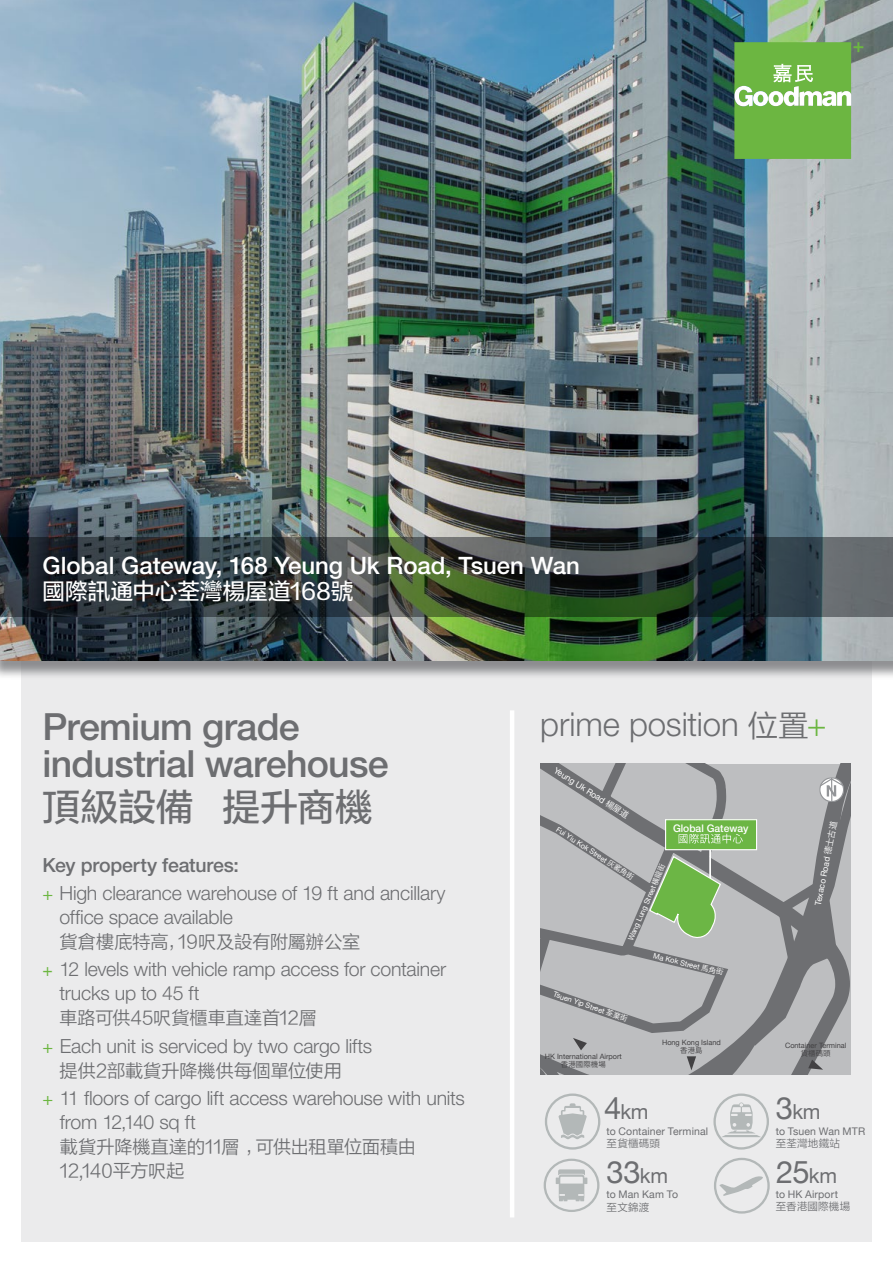
<style>
.page{position:relative;width:893px;height:1263px;background:#fff}
.page>*{position:absolute;margin:0;border:0;box-sizing:border-box;transform-origin:0 0}
.t1{font:500 37.5px "Helvetica Neue";letter-spacing:-.02em;color:#6d6e71}
.t2{font:37.5px "FZLTZHUNHK GBK1 0";letter-spacing:.005em;color:#6d6e71}
.t3{font:300 33px "Helvetica Neue";letter-spacing:-.005em;color:#6d6e71}
.t4{font:31.05px "Helvetica Neue";color:#6d6e71}
.t5{font:500 24px "Helvetica Neue";letter-spacing:-.005em;color:#fff}
.t6{font:22.5px "FZLTZHUNHK GBK1 0";color:#fff}
.t7{font:20.7px "Helvetica Neue";color:#6d6e71}
.t8{font:300 19.5px/24px "Helvetica Neue";letter-spacing:-.01em;color:#6d6e71}
.t9{font:18px/24px "FZLTXIHK GBK1 0";letter-spacing:.005em;color:#6d6e71}
.t10{font:10.5px "Helvetica Neue";letter-spacing:.01em;color:#6d6e71}
.t11{font:10.5px "FZLTXIHK GBK1 0";letter-spacing:.02em;color:#6d6e71}
.t12{font:500 10.5px "Helvetica Neue";color:#fff}
.t13{font:8.4px "Helvetica Neue";color:#fff}
.t14{font:7.35px "Helvetica Neue";color:#424143}
.t15{font:7.35px "Helvetica Neue";color:#fff}
.t16{font:7.35px "Koz Go Pr 6 N";letter-spacing:.025em;color:#424143}
.t17{font:7.35px "Koz Go Pr 6 N";color:#fff}
.s1{font-family:"FZLTXIHK GBK1 0";font-weight:400;font-size:30px}
.s2{color:#6cb641}
.s3{font-family:"Koz Go Pr 6 N"}
.s4{font-family:"Helvetica Neue"}
.s5{font-weight:500}
.s6{font-weight:400;font-size:18px;color:#6cb641}
.s7{font-family:"Helvetica Neue CE";font-weight:400;font-size:17.25px;color:#6cb641}
.s8{font-size:31.05px}
.s9{font-size:20.7px}
</style>
<div class="page">
<div style="left:21px;top:577px;width:851px;height:665px;background:#ebebec"></div>
<div style="left:0;top:0;width:893px;height:680px;background:#6d6e71;opacity:.75"></div>
<img style="left:0;top:0;width:893px;height:661px">
<svg style="left:734px;top:42px;width:129px;height:117px;background:#7fbb5e"></svg>
<svg style="left:743px;top:764px;width:107px;height:310px;background:#a3a4a6"></svg>
<svg style="left:808px;top:1060px;width:15px;height:10px"></svg>
<svg style="left:819px;top:777px;width:25px;height:25px"></svg>
<div style="left:666px;top:820px;width:91px;height:30px;background:#6cb645"></div>
<div style="left:665px;top:819px;width:92px;height:31px;border:1px solid #fff"></div>
<svg style="left:545px;top:1093px;width:55px;height:56px"></svg>
<svg style="left:713px;top:1093px;width:56px;height:56px"></svg>
<svg style="left:544px;top:1159px;width:55px;height:53px"></svg>
<svg style="left:714px;top:1158px;width:56px;height:55px"></svg>
<svg style="left:0;top:537px;width:893px;height:80px;background:#333f3b"></svg>
<hr style="left:510px;top:710px;width:4px;height:507px;background:#fff">
<svg style="left:540px;top:764px;width:203px;height:310px;background:#a8afa8"></svg>
<p class="t5" style="left:43px;top:551px;width:539px">Global Gateway, 168 Yeung Uk Road, Tsuen Wan</p>
<p class="t6" style="left:43px;top:579px;width:312px">國際訊通中心荃灣楊屋道168號</p>
<h1 class="t1" style="left:43px;top:705px;width:259px">Premium grade</h1>
<h2 class="t3" style="left:540px;top:704px;width:288px">prime position <span class="s1">位置</span><span class="s2">+</span></h2>
<h1 class="t1" style="left:43px;top:741px;width:348px">industrial warehouse</h1>
<h1 class="t2" style="left:43px;top:786px;width:332px">頂級設備 提升商機</h1>
<p class="t13" style="left:558px;top:765px;width:88px;rotate:33deg">Yeung Uk Road <span class="s3">楊屋道</span></p>
<p class="t13" style="left:813px;top:904px;width:87px;rotate:-79deg">Texaco Road <span class="s3">德士古道</span></p>
<p class="t12" style="left:673px;top:822px;width:77px">Global Gateway</p>
<p class="t15" style="left:559px;top:825px;width:46px;rotate:33deg">Fui Yiu Kok S</p>
<p class="t17" style="left:607px;top:856px;width:36px;rotate:33deg"><span class="s4">t</span> 灰窰角街</p>
<p class="t8" style="left:43px;top:850px;width:405px;line-height:28.2px"><span class="s5">Key property features:<br></span><span class="s6">+</span> High clearance warehouse of 19 ft and ancillary</p>
<p class="t8" style="left:60px;top:905px;width:175px">office space available</p>
<p class="t9" style="left:60px;top:930px;width:302px">貨倉樓底特高，19呎及設有附屬辦公室</p>
<p class="t8" style="left:60px;top:957px;width:388px;text-indent:-17px"><span class="s7">+</span> 12 levels with vehicle ramp access for container trucks up to 45 ft</p>
<p class="t9" style="left:60px;top:1006px;width:259px">車路可供45呎貨櫃車直達首12層</p>
<p class="t8" style="left:43px;top:1033px;width:331px"><span class="s6">+</span> Each unit is serviced by two cargo lifts</p>
<p class="t9" style="left:60px;top:1059px;width:284px">提供2部載貨升降機供每個單位使用</p>
<p class="t8" style="left:60px;top:1085px;width:407px;text-indent:-17px"><span class="s6">+</span> 11 floors of cargo lift access warehouse with units from 12,140 sq ft</p>
<p class="t9" style="left:60px;top:1135px;width:357px">載貨升降機直達的11層 ，可供出租單位面積由<br>12,140平方呎起</p>
<p class="t15" style="left:642px;top:902px;width:21px;rotate:-67deg">Street</p>
<p class="t15" style="left:632px;top:925px;width:24px;rotate:-66deg">g Lung</p>
<p class="t15" style="left:655px;top:951px;width:73px;rotate:14deg">Ma Kok Street <span class="s3">馬角街</span></p>
<p class="t15" style="left:555px;top:989px;width:80px;rotate:19deg">Tsuen Yip Street <span class="s3">荃業街</span></p>
<p class="t14" style="left:662px;top:1038px;width:60px">Hong Kong Island</p>
<p class="t16" style="left:680px;top:1046px;width:24px">香港島</p>
<p class="t14" style="left:785px;top:1041px;width:63px">Container Terminal</p>
<p class="t14" style="left:545px;top:1051px;width:78px">HK International Airport</p>
<p class="t16" style="left:801px;top:1050px;width:31px">貨櫃碼頭</p>
<p class="t16" style="left:561px;top:1060px;width:46px">香港國際機場</p>
<p class="t7" style="left:604px;top:1100px;width:46px"><span class="s8">4</span>km</p>
<p class="t7" style="left:776px;top:1100px;width:46px"><span class="s8">3</span>km</p>
<p class="t10" style="left:607px;top:1124px;width:103px">to Container Terminal</p>
<p class="t11" style="left:607px;top:1138px;width:55px">至貨櫃碼頭</p>
<p class="t10" style="left:776px;top:1124px;width:91px">to Tsuen Wan MTR</p>
<p class="t11" style="left:776px;top:1137px;width:66px">至荃灣地鐵站</p>
<h3 class="t4" style="left:607px;top:1154px;width:63px">33<span class="s9">km</span></h3>
<h3 class="t4" style="left:776px;top:1154px;width:62px">25<span class="s9">km</span></h3>
<p class="t10" style="left:607px;top:1188px;width:73px">to Man Kam To</p>
<p class="t11" style="left:607px;top:1201px;width:44px">至文錦渡</p>
<p class="t10" style="left:776px;top:1188px;width:64px">to HK Airport</p>
<p class="t11" style="left:776px;top:1201px;width:76px">至香港國際機場</p>
</div>
